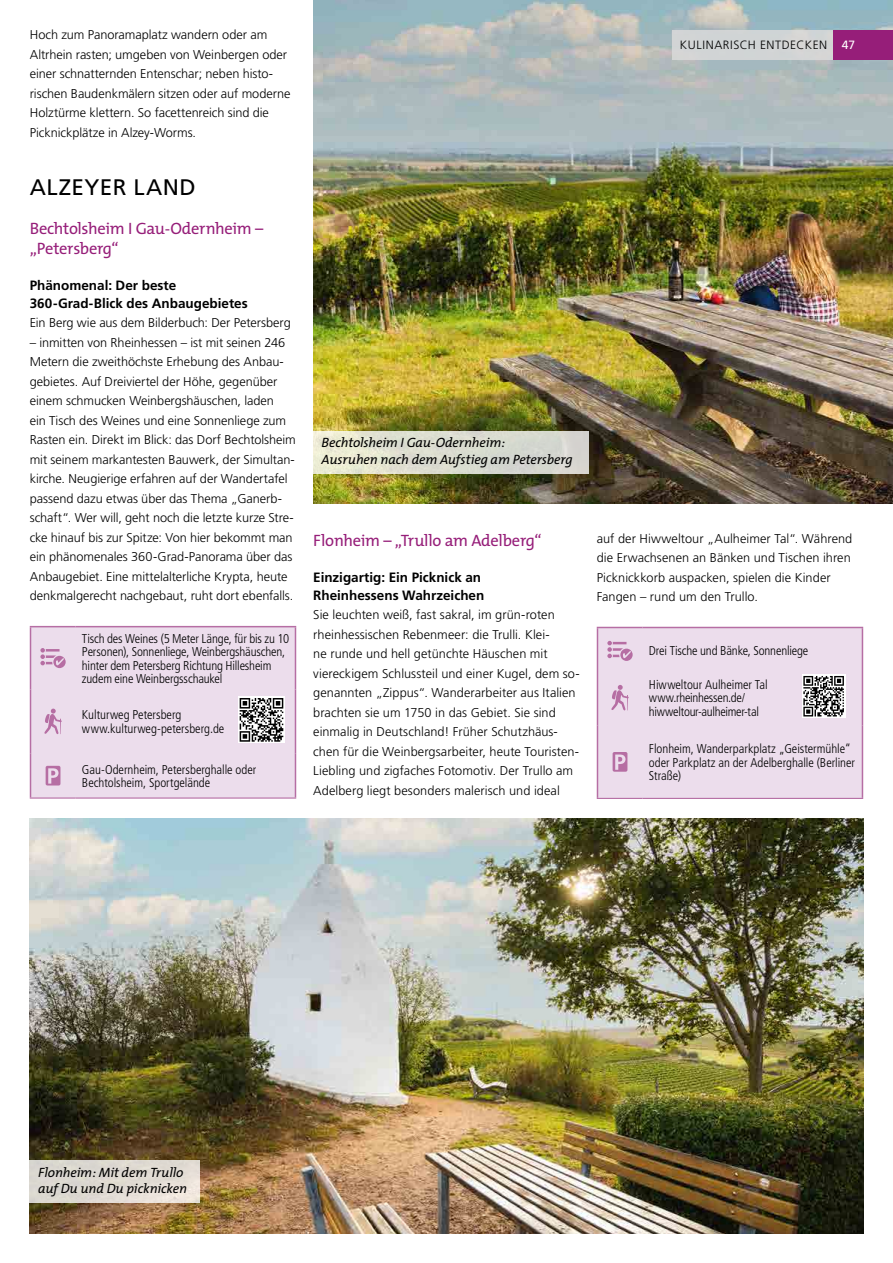
<style>
.page{position:relative;width:893px;height:1263px;background:#fff}
.page>*{position:absolute;margin:0;border:0;box-sizing:border-box;transform-origin:0 0}
.t1{font:22.5px "Frutiger LT";letter-spacing:.02em;color:#000}
.t2{font:16.5px/19.5px "The Mix";letter-spacing:-.015em;color:#961e79}
.t3{font:italic 13.5px/16.5px "The Mix";letter-spacing:-.01em;color:#000}
.t4{font:700 13.5px/18px "Frutiger LT";color:#000}
.t5{font:300 12.75px/19.5px "Frutiger LT";color:#000}
.t6{font:300 condensed 12.75px/13.5px "Frutiger LT";letter-spacing:-.005em;color:#000}
.t7{font:300 12px "Frutiger LT";letter-spacing:.045em;color:#000}
.s1{font-weight:400;color:#fff}
</style>
<div class="page">
<div style="left:31px;top:627px;width:264px;height:170px;background:#ecddec"></div>
<hr style="left:30px;top:626px;width:46px;height:1px;background:#b66ea4">
<hr style="left:30px;top:627px;width:1px;height:62px;background:#b66ea4">
<hr style="left:76px;top:626px;width:220px;height:1px;background:#b66ea4">
<hr style="left:295px;top:627px;width:1px;height:62px;background:#b66ea4">
<hr style="left:30px;top:689px;width:1px;height:64px;background:#b66ea4">
<hr style="left:295px;top:689px;width:1px;height:64px;background:#b66ea4">
<hr style="left:30px;top:753px;width:1px;height:44px;background:#b66ea4">
<hr style="left:295px;top:753px;width:1px;height:44px;background:#b66ea4">
<hr style="left:30px;top:797px;width:46px;height:2px;background:#b66ea4">
<hr style="left:76px;top:797px;width:220px;height:2px;background:#b66ea4">
<svg style="left:40px;top:648px;width:26px;height:20px"></svg>
<svg style="left:44px;top:709px;width:18px;height:25px"></svg>
<svg style="left:46px;top:766px;width:14px;height:19px"></svg>
<img style="left:313px;top:0;width:580px;height:503px">
<div style="left:312px;top:431px;width:276px;height:42px;background:linear-gradient(to right,#ebebd3,#d0d1ce)"></div>
<div style="left:598px;top:628px;width:264px;height:170px;background:#ecddec"></div>
<hr style="left:597px;top:627px;width:46px;height:1px;background:#b66ea4">
<hr style="left:597px;top:628px;width:1px;height:42px;background:#b66ea4">
<hr style="left:643px;top:627px;width:220px;height:1px;background:#b66ea4">
<hr style="left:862px;top:628px;width:1px;height:42px;background:#b66ea4">
<hr style="left:597px;top:670px;width:1px;height:55px;background:#b66ea4">
<hr style="left:862px;top:670px;width:1px;height:55px;background:#b66ea4">
<hr style="left:597px;top:725px;width:1px;height:73px;background:#b66ea4">
<hr style="left:862px;top:725px;width:1px;height:73px;background:#b66ea4">
<hr style="left:597px;top:798px;width:46px;height:1px;background:#b66ea4">
<hr style="left:643px;top:798px;width:220px;height:1px;background:#b66ea4">
<svg style="left:607px;top:641px;width:26px;height:20px"></svg>
<svg style="left:611px;top:685px;width:18px;height:26px"></svg>
<svg style="left:613px;top:752px;width:14px;height:20px"></svg>
<img style="left:30px;top:818px;width:833px;height:415px">
<svg style="left:29px;top:1160px;width:171px;height:42px;background:#e0dad3"></svg>
<svg style="left:238px;top:696px;width:47px;height:47px"></svg>
<svg style="left:240px;top:698px;width:43px;height:44px"></svg>
<svg style="left:802px;top:674px;width:43px;height:44px"></svg>
<svg style="left:803px;top:676px;width:41px;height:40px"></svg>
<div style="left:672px;top:30px;width:161px;height:30px;background:#d1d4d5"></div>
<div style="left:833px;top:30px;width:60px;height:30px;background:#961e79"></div>
<p class="t5" style="left:30px;top:25px;width:262px">Hoch zum Panoramaplatz wandern oder am Altrhein rasten; umgeben von Weinbergen oder einer schnatternden Entenschar; neben histo&shy;rischen Baudenkmälern sitzen oder auf moderne Holztürme klettern. So facettenreich sind die Picknickplätze in Alzey-Worms.</p>
<h1 class="t1" style="left:30px;top:174px;width:168px">ALZEYER LAND</h1>
<p class="t2" style="left:30px;top:219px;width:235px">Bechtolsheim I Gau-Odernheim – „Petersberg“</p>
<p class="t4" style="left:30px;top:276px;width:220px">Phänomenal: Der beste<br>360-Grad-Blick des Anbaugebietes</p>
<p class="t5" style="left:30px;top:313px;width:263px">Ein Berg wie aus dem Bilderbuch: Der Petersberg</p>
<p class="t5" style="left:30px;top:333px;width:268px">– inmitten von Rheinhessen – ist mit seinen 246<br>Metern die zweithöchste Erhebung des Anbau&shy;gebietes. Auf Dreiviertel der Höhe, gegenüber einem schmucken Weinbergshäuschen, laden<br>ein Tisch des Weines und eine Sonnenliege zum Rasten ein. Direkt im Blick: das Dorf Bechtolsheim mit seinem markantesten Bauwerk, der Simultan&shy;kirche. Neugierige erfahren auf der Wandertafel passend dazu etwas über das Thema „Ganerb&shy;schaft“. Wer will, geht noch die letzte kurze Stre&shy;cke hinauf bis zur Spitze: Von hier bekommt man ein phänomenales 360-Grad-Panorama über das Anbaugebiet. Eine mittelalterliche Krypta, heute denkmalgerecht nachgebaut, ruht dort ebenfalls.</p>
<p class="t6" style="left:82px;top:632px;width:209px">Tisch des Weines (5 Meter Länge, für bis zu 10<br>Personen), Sonnenliege, Weinbergshäuschen, hinter dem Petersberg Richtung Hillesheim zudem eine Weinbergsschaukel</p>
<p class="t6" style="left:82px;top:708px;width:144px">Kulturweg Petersberg www.kulturweg-petersberg.de</p>
<p class="t6" style="left:82px;top:763px;width:176px">Gau-Odernheim, Petersberghalle oder<br>Bechtolsheim, Sportgelände</p>
<p class="t7" style="left:680px;top:38px;width:177px">KULINARISCH ENTDECKEN <span class="s1">47</span></p>
<p class="t3" style="left:322px;top:434px;width:253px">Bechtolsheim I Gau-Odernheim:<br>Ausruhen nach dem Aufstieg am Petersberg</p>
<p class="t2" style="left:313px;top:530px;width:230px">Flonheim – „Trullo am Adelberg“</p>
<p class="t4" style="left:313px;top:568px;width:173px">Einzigartig: Ein Picknick an<br>Rheinhessens Wahrzeichen</p>
<p class="t5" style="left:313px;top:605px;width:268px">Sie leuchten weiß, fast sakral, im grün-roten rheinhessischen Rebenmeer: die Trulli. Klei-<br>ne runde und hell getünchte Häuschen mit viereckigem Schlussteil und einer Kugel, dem so&shy;genannten „Zippus“. Wanderarbeiter aus Italien brachten sie um 1750 in das Gebiet. Sie sind einmalig in Deutschland! Früher Schutzhäus&shy;chen für die Weinbergsarbeiter, heute Touristen-Liebling und zigfaches Fotomotiv. Der Trullo am Adelberg liegt besonders malerisch und ideal</p>
<p class="t5" style="left:597px;top:529px;width:257px">auf der Hiwweltour „Aulheimer Tal“. Während die Erwachsenen an Bänken und Tischen ihren Picknickkorb auspacken, spielen die Kinder Fangen – rund um den Trullo.</p>
<p class="t6" style="left:649px;top:644px;width:161px">Drei Tische und Bänke, Sonnenliege</p>
<p class="t6" style="left:649px;top:678px;width:120px">Hiwweltour Aulheimer Tal www.rheinhessen.de/ hiwweltour-aulheimer-tal</p>
<p class="t6" style="left:649px;top:742px;width:208px">Flonheim, Wanderparkplatz „Geistermühle“ oder Parkplatz an der Adelberghalle (Berliner<br>Straße)</p>
<p class="t3" style="left:38px;top:1163px;width:151px">Flonheim: Mit dem Trullo auf Du und Du picknicken</p>
</div>
